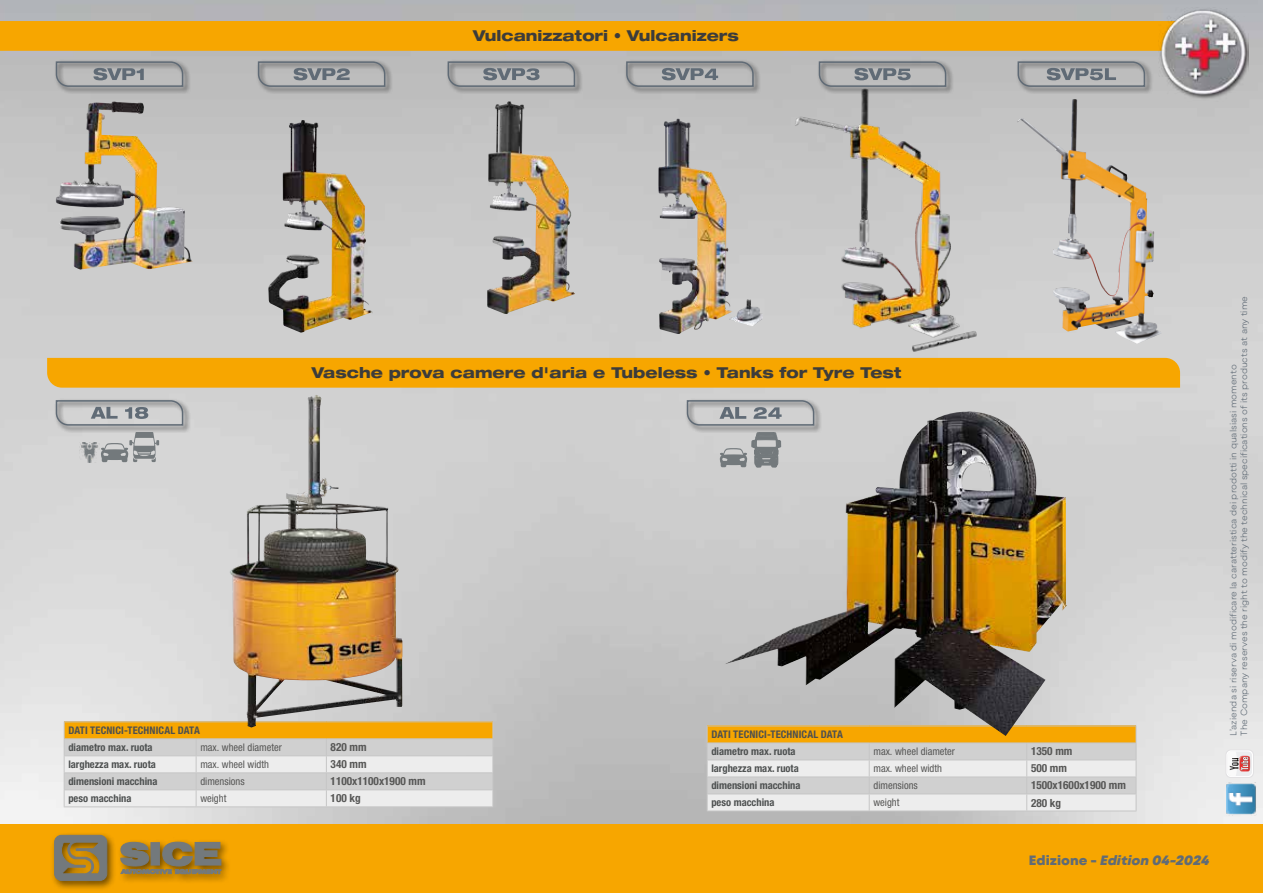
<style>
.page{position:relative;width:1263px;height:893px;background:#fff}
.page>*{position:absolute;margin:0;border:0;box-sizing:border-box;transform-origin:0 0}
.t1{font:800 expanded 15px "Helvetica Neue LT Std";color:#3c3c3b}
.t2{font:italic 800 13.5px "Mont Blanc";color:#606b76}
.t3{font:700 condensed 11.25px "Helvetica Neue LT Std";color:#575756}
.t4{font:700 condensed 10.5px/17px "Helvetica Neue LT Std";color:#4d5050}
.t5{font:condensed 10.5px "Helvetica Neue LT Std";color:#575756}
.t6{font:300 9px/10.8px "Mont Blanc";color:#606b76}
.s1{font-style:normal}
</style>
<div class="page">
<img style="left:0;top:0;width:1263px;height:824px">
<div style="left:0;top:824px;width:1263px;height:69px;background:#f7a600"></div>
<div style="left:50px;top:831px;width:181px;height:60px;background:#000;opacity:.6"></div>
<svg style="left:54px;top:835px;width:53px;height:45px;background:#8b7b53"></svg>
<svg style="left:118px;top:842px;width:103px;height:32px;background:#887853"></svg>
<div style="left:0;top:21px;width:1158px;height:30px;background:#f7a600"></div>
<div style="left:47px;top:358px;width:1133px;height:30px;background:#f7a600"></div>
<img style="left:56px;top:101px;width:137px;height:169px">
<img style="left:280px;top:120px;width:52px;height:181px">
<img style="left:487px;top:102px;width:88px;height:212px">
<img style="left:658px;top:119px;width:45px;height:216px">
<img style="left:792px;top:87px;width:187px;height:267px">
<img style="left:1017px;top:99px;width:112px;height:208px">
<img style="left:1158px;top:8px;width:91px;height:93px">
<hr style="left:64px;top:721px;width:132px;height:1px;background:#c6c6c6">
<hr style="left:196px;top:721px;width:130px;height:1px;background:#c6c6c6">
<hr style="left:326px;top:721px;width:167px;height:1px;background:#c6c6c6">
<svg style="left:64px;top:722px;width:429px;height:85px;background:#e0d3b8"></svg>
<hr style="left:707px;top:811px;width:162px;height:1px;background:#c6c6c6">
<hr style="left:869px;top:811px;width:158px;height:1px;background:#c6c6c6">
<hr style="left:1027px;top:811px;width:109px;height:1px;background:#c6c6c6">
<svg style="left:707px;top:726px;width:430px;height:85px;background:#dfd6c4"></svg>
<div style="left:54px;top:60px;width:137px;height:34px;background:#000;opacity:.75"></div>
<div style="left:256px;top:60px;width:137px;height:34px;background:#000;opacity:.75"></div>
<div style="left:446px;top:60px;width:136px;height:34px;background:#000;opacity:.75"></div>
<div style="left:624px;top:60px;width:137px;height:34px;background:#000;opacity:.75"></div>
<div style="left:817px;top:60px;width:137px;height:34px;background:#000;opacity:.75"></div>
<div style="left:1016px;top:60px;width:136px;height:34px;background:#000;opacity:.75"></div>
<svg style="left:55px;top:61px;width:129px;height:27px;background:#9ea1a3"></svg>
<svg style="left:257px;top:61px;width:129px;height:27px;background:#9da0a2"></svg>
<svg style="left:447px;top:61px;width:129px;height:27px;background:#9da0a2"></svg>
<svg style="left:625px;top:61px;width:129px;height:27px;background:#9da0a3"></svg>
<svg style="left:818px;top:61px;width:129px;height:27px;background:#9ea0a3"></svg>
<svg style="left:1017px;top:61px;width:129px;height:27px;background:#9c9fa2"></svg>
<div style="left:54px;top:398px;width:137px;height:35px;background:#000;opacity:.75"></div>
<svg style="left:55px;top:399px;width:129px;height:27px;background:#b0b3b5"></svg>
<div style="left:685px;top:398px;width:137px;height:35px;background:#000;opacity:.75"></div>
<svg style="left:686px;top:399px;width:129px;height:27px;background:#adafb1"></svg>
<img style="left:724px;top:411px;width:343px;height:325px">
<img style="left:230px;top:395px;width:172px;height:333px">
<img style="left:80px;top:442px;width:20px;height:20px">
<svg style="left:101px;top:432px;width:58px;height:30px;background:#acaeb0"></svg>
<svg style="left:720px;top:432px;width:61px;height:35px;background:#a4a7a8"></svg>
<img style="left:1226px;top:782px;width:30px;height:33px">
<div style="left:1225px;top:749px;width:28px;height:29px;background:#e2e1e3;border-radius:5px"></div>
<svg style="left:1226px;top:750px;width:27px;height:27px"></svg>
<div style="left:1227px;top:751px;width:25px;height:25px;background:#ecedef;border-radius:4px"></div>
<svg style="left:1227px;top:751px;width:24px;height:25px"></svg>
<h1 class="t1" style="left:473px;top:26px;width:267px">Vulcanizzatori • Vulcanizers</h1>
<h1 class="t1" style="left:312px;top:363px;width:591px">Vasche prova camere d'aria e Tubeless • Tanks for Tyre Test</h1>
<p class="t4" style="left:68px;top:722px;width:133px">DATI TECNICI-TECHNICAL DATA diametro max. ruota</p>
<p class="t5" style="left:200px;top:741px;width:83px">max. wheel diameter</p>
<p class="t3" style="left:331px;top:740px;width:37px">820 mm</p>
<p class="t4" style="left:711px;top:726px;width:133px">DATI TECNICI-TECHNICAL DATA diametro max. ruota</p>
<p class="t5" style="left:873px;top:745px;width:83px">max. wheel diameter</p>
<p class="t3" style="left:1031px;top:745px;width:43px">1350 mm</p>
<p class="t4" style="left:68px;top:756px;width:89px">larghezza max. ruota</p>
<p class="t5" style="left:200px;top:758px;width:70px">max. wheel width</p>
<p class="t3" style="left:331px;top:757px;width:37px">340 mm</p>
<p class="t4" style="left:68px;top:773px;width:91px">dimensioni macchina</p>
<p class="t5" style="left:200px;top:775px;width:46px">dimensions</p>
<p class="t3" style="left:331px;top:774px;width:96px">1100x1100x1900 mm</p>
<p class="t4" style="left:68px;top:790px;width:65px">peso macchina</p>
<p class="t5" style="left:200px;top:792px;width:28px">weight</p>
<p class="t3" style="left:331px;top:792px;width:32px">100 kg</p>
<p class="t4" style="left:711px;top:760px;width:89px">larghezza max. ruota</p>
<p class="t5" style="left:873px;top:762px;width:70px">max. wheel width</p>
<p class="t3" style="left:1031px;top:762px;width:37px">500 mm</p>
<p class="t4" style="left:711px;top:777px;width:91px">dimensioni macchina</p>
<p class="t5" style="left:873px;top:779px;width:46px">dimensions</p>
<p class="t3" style="left:1031px;top:779px;width:96px">1500x1600x1900 mm</p>
<p class="t4" style="left:711px;top:794px;width:65px">peso macchina</p>
<p class="t5" style="left:873px;top:796px;width:28px">weight</p>
<p class="t3" style="left:1031px;top:796px;width:32px">280 kg</p>
<p class="t2" style="left:1029px;top:851px;width:182px"><span class="s1">Edizione -</span> Edition 04-2024</p>
<p class="t6" style="left:1228px;top:736px;width:441px;rotate:-90deg">L’azienda si riserva di modificare la caratteristica dei prodotti in qualsiasi momento<br>The Company reserves the right to modify the technical specifications of its products at any time</p>
</div>
